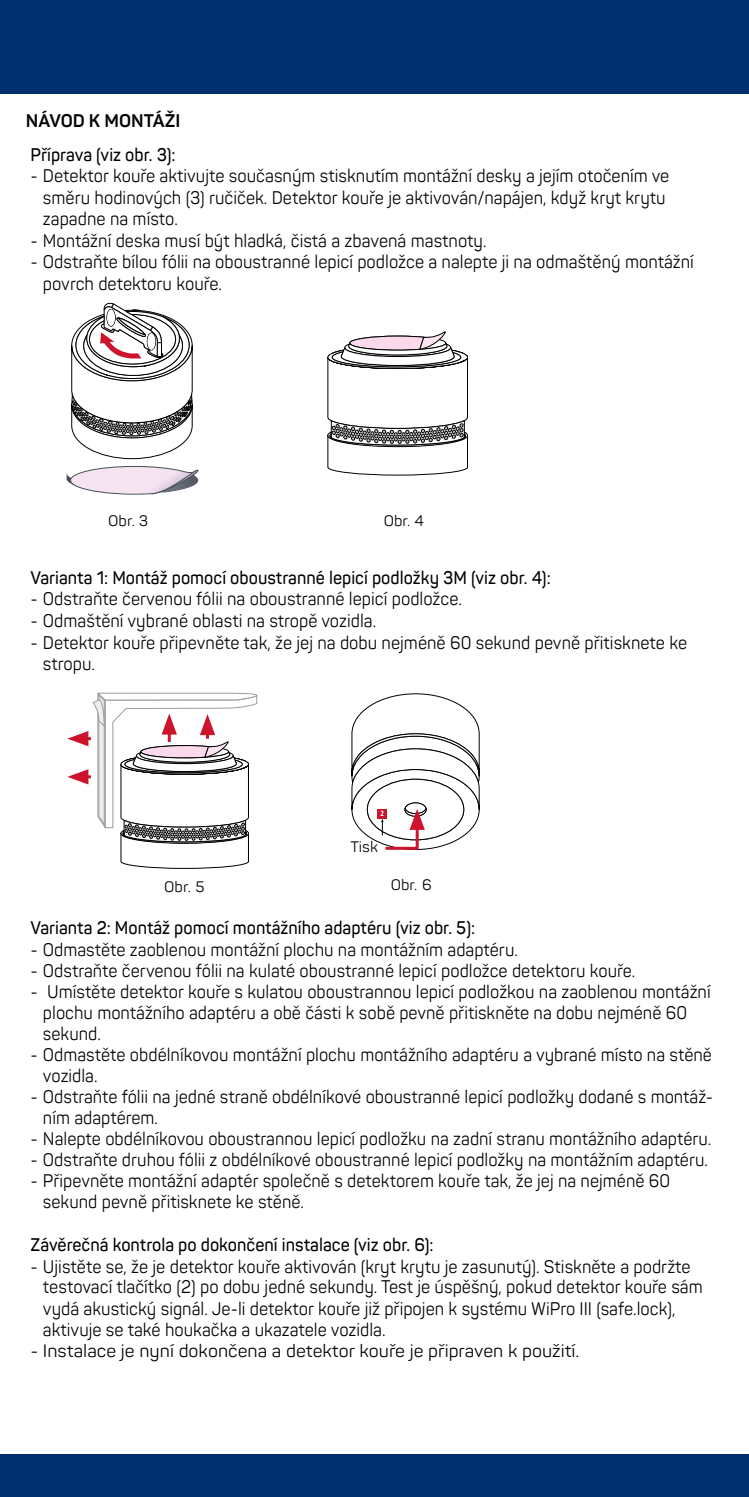
<style>
.page{position:relative;width:749px;height:1497px;background:#fff}
.page>*{position:absolute;margin:0;border:0;box-sizing:border-box;transform-origin:0 0}
.t1{font:18px/21px "Panton";color:#000;scale:.91 1}
.t2{font:600 18px "Panton";color:#000;scale:.91 1}
.t3{font:700 18px "Panton";color:#000}
.t4{font:17.7px "Panton";color:#000}
.t5{font:15px "Panton";color:#000}
.t6{font:700 condensed 8.4px "Myriad Pro";color:#fff}
</style>
<div class="page">
<div style="left:0;top:0;width:748px;height:94px;background:#002f6e"></div>
<div style="left:0;top:1454px;width:748px;height:43px;background:#002f6e"></div>
<svg style="left:327px;top:331px;width:140px;height:144px"></svg>
<svg style="left:67px;top:466px;width:132px;height:28px"></svg>
<svg style="left:71px;top:302px;width:122px;height:157px"></svg>
<svg style="left:351px;top:693px;width:128px;height:157px"></svg>
<svg style="left:67px;top:692px;width:190px;height:177px"></svg>
<p class="t3" style="left:26px;top:110px;width:156px">NÁVOD K MONTÁŽI</p>
<p class="t2" style="left:31px;top:143px;width:161px">Příprava (viz obr. 3):</p>
<p class="t1" style="left:43px;top:165px;width:689px;text-indent:-12px">- Detektor kouře aktivujte současným stisknutím montážní desky a jejím otočením ve směru hodinových (3) ručiček. Detektor kouře je aktivován/napájen, když kryt krytu zapadne na místo.</p>
<p class="t1" style="left:31px;top:230px;width:502px">- Montážní deska musí být hladká, čistá a zbavená mastnoty.</p>
<p class="t1" style="left:43px;top:251px;width:716px;text-indent:-12px">- Odstraňte bílou fólii na oboustranné lepicí podložce a nalepte ji na odmaštěný montážní povrch detektoru kouře.</p>
<p class="t5" style="left:108px;top:512px;width:42px">Obr. 3</p>
<p class="t5" style="left:383px;top:511px;width:42px">Obr. 4</p>
<p class="t2" style="left:31px;top:566px;width:573px">Varianta 1: Montáž pomocí oboustranné lepicí podložky 3M (viz obr. 4):</p>
<p class="t1" style="left:31px;top:588px;width:475px">- Odstraňte červenou fólii na oboustranné lepicí podložce.</p>
<p class="t1" style="left:31px;top:610px;width:381px">- Odmaštění vybrané oblasti na stropě vozidla.</p>
<p class="t1" style="left:43px;top:631px;width:709px;text-indent:-12px">- Detektor kouře připevněte tak, že jej na dobu nejméně 60 sekund pevně přitisknete ke stropu.</p>
<p class="t6" style="left:380px;top:808px;width:5px">2</p>
<p class="t5" style="left:164px;top:878px;width:42px">Obr. 5</p>
<p class="t5" style="left:350px;top:838px;width:29px">Tisk</p>
<p class="t5" style="left:390px;top:876px;width:43px">Obr. 6</p>
<p class="t2" style="left:31px;top:917px;width:490px">Varianta 2: Montáž pomocí montážního adaptéru (viz obr. 5):</p>
<p class="t1" style="left:31px;top:939px;width:537px">- Odmastěte zaoblenou montážní plochu na montážním adaptéru.</p>
<p class="t1" style="left:31px;top:960px;width:666px">- Odstraňte červenou fólii na kulaté oboustranné lepicí podložce detektoru kouře.</p>
<p class="t1" style="left:43px;top:981px;width:735px;text-indent:-12px">- Umístěte detektor kouře s kulatou oboustrannou lepicí podložkou na zaoblenou montážní plochu montážního adaptéru a obě části k sobě pevně přitiskněte na dobu nejméně 60 sekund.</p>
<p class="t1" style="left:43px;top:1044px;width:736px;text-indent:-12px">- Odmastěte obdélníkovou montážní plochu montážního adaptéru a vybrané místo na stěně vozidla.</p>
<p class="t1" style="left:43px;top:1086px;width:737px;text-indent:-12px">- Odstraňte fólii na jedné straně obdélníkové oboustranné lepicí podložky dodané s montáž&shy;ním adaptérem.</p>
<p class="t1" style="left:31px;top:1128px;width:749px">- Nalepte obdélníkovou oboustrannou lepicí podložku na zadní stranu montážního adaptéru.</p>
<p class="t1" style="left:31px;top:1149px;width:745px">- Odstraňte druhou fólii z obdélníkové oboustranné lepicí podložky na montážním adaptéru.</p>
<p class="t1" style="left:43px;top:1170px;width:690px;text-indent:-12px">- Připevněte montážní adaptér společně s detektorem kouře tak, že jej na nejméně 60 sekund pevně přitisknete ke stěně.</p>
<p class="t2" style="left:31px;top:1234px;width:444px">Závěrečná kontrola po dokončení instalace (viz obr. 6):</p>
<p class="t1" style="left:43px;top:1256px;width:726px;line-height:19.8px;text-indent:-12px">- Ujistěte se, že je detektor kouře aktivován (kryt krytu je zasunutý). Stiskněte a podržte testovací tlačítko (2) po dobu jedné sekundy. Test je úspěšný, pokud detektor kouře sám</p>
<p class="t1" style="left:43px;top:1297px;width:696px">vydá akustický signál. Je-li detektor kouře již připojen k systému WiPro III (safe.lock), aktivuje se také houkačka a ukazatele vozidla.</p>
<p class="t4" style="left:31px;top:1340px;width:550px">- Instalace je nyní dokončena a detektor kouře je připraven k použití.</p>
</div>
